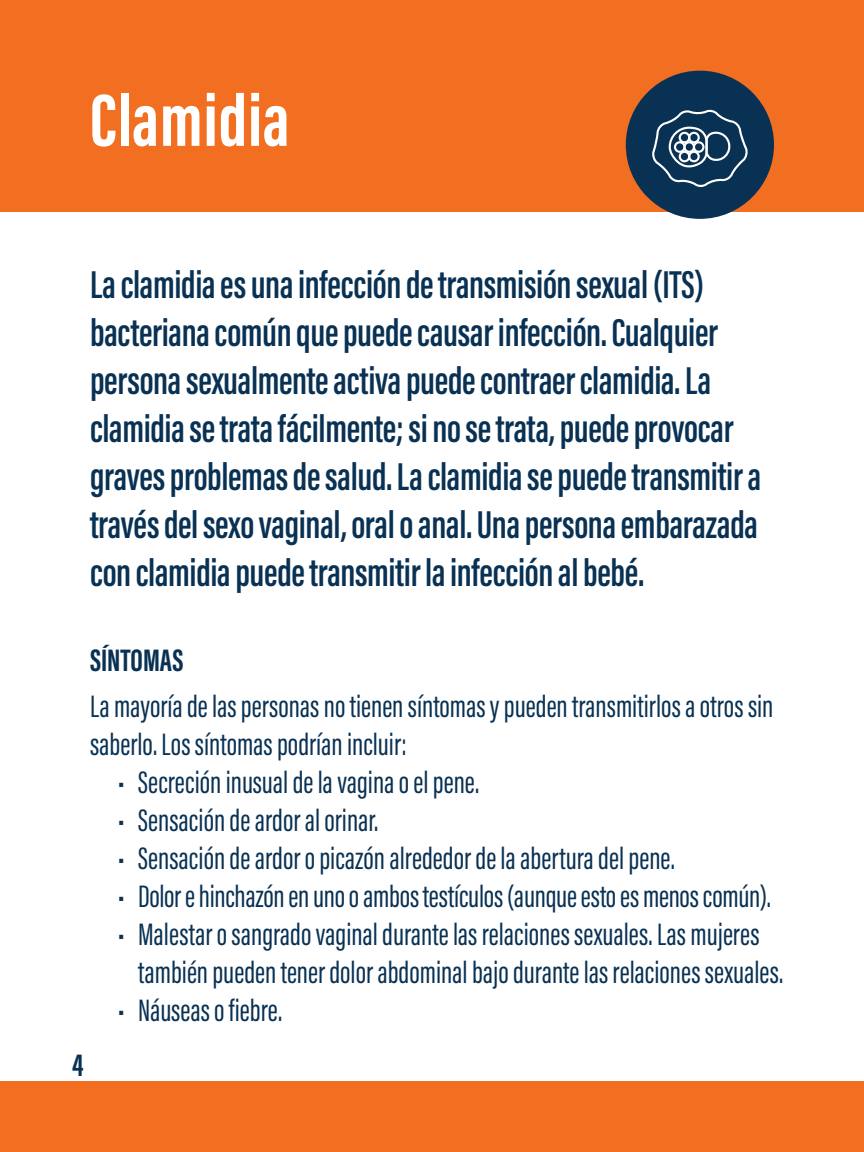
<style>
.page{position:relative;width:864px;height:1152px;background:#fff}
.page>*{position:absolute;margin:0;border:0;box-sizing:border-box;transform-origin:0 0}
.t1{font:700 76px "Acumin Pro Extra Cond";letter-spacing:.01em;color:#fff}
.t2{font:600 40px/48px "Acumin Pro Extra Cond";letter-spacing:-.01em;color:#093153}
.t3{font:32px/38px "Acumin Pro Extra Cond";color:#093153}
.t4{font:700 32px "Acumin Pro Extra Cond";color:#093153}
</style>
<div class="page">
<div style="left:0;top:0;width:864px;height:211px;background:#f26e21"></div>
<div style="left:0;top:1081px;width:864px;height:71px;background:#f26e21"></div>
<div style="left:626px;top:71px;width:148px;height:148px;background:#093153;border-radius:50%"></div>
<svg style="left:652px;top:109px;width:96px;height:78px"></svg>
<h1 class="t1" style="left:90px;top:74px;width:201px">Clamidia</h1>
<p class="t2" style="left:90px;top:260px;width:673px">La clamidia es una infección de transmisión sexual (ITS) bacteriana común que puede causar infección. Cualquier persona sexualmente activa puede contraer clamidia. La clamidia se trata fácilmente; si no se trata, puede provocar graves problemas de salud. La clamidia se puede transmitir a través del sexo vaginal, oral o anal. Una persona embarazada con clamidia puede transmitir la infección al bebé.</p>
<p class="t4" style="left:90px;top:640px;width:95px">SÍNTOMAS</p>
<p class="t3" style="left:90px;top:687px;width:685px">La mayoría de las personas no tienen síntomas y pueden transmitirlos a otros sin saberlo. Los síntomas podrían incluir:</p>
<p class="t3" style="left:118px;top:763px;width:361px">• Secreción inusual de la vagina o el pene.</p>
<p class="t3" style="left:118px;top:801px;width:260px">• Sensación de ardor al orinar.</p>
<p class="t3" style="left:118px;top:839px;width:556px">• Sensación de ardor o picazón alrededor de la abertura del pene.</p>
<p class="t3" style="left:118px;top:877px;width:652px">• Dolor e hinchazón en uno o ambos testículos (aunque esto es menos común).</p>
<p class="t3" style="left:138px;top:915px;width:645px;text-indent:-20px">• Malestar o sangrado vaginal durante las relaciones sexuales. Las mujeres también pueden tener dolor abdominal bajo durante las relaciones sexuales.</p>
<p class="t3" style="left:118px;top:991px;width:164px">• Náuseas o fiebre.</p>
<p class="t4" style="left:72px;top:1046px;width:13px">4</p>
</div>
